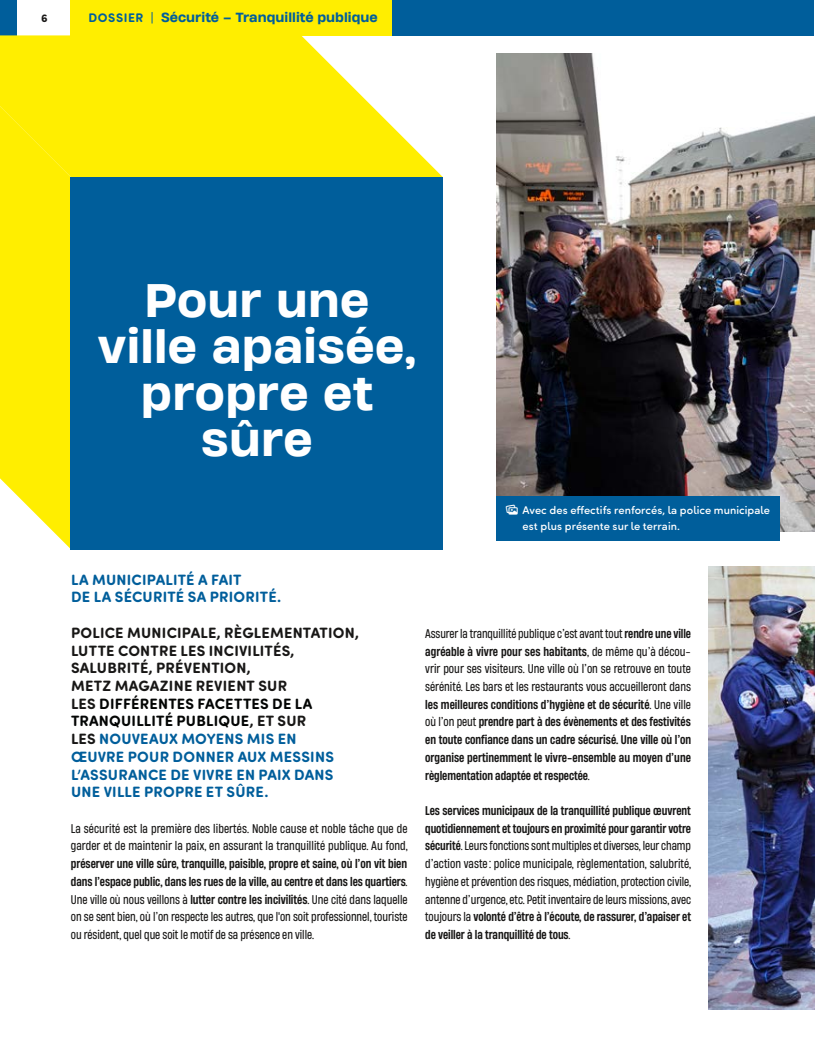
<style>
.page{position:relative;width:815px;height:1063px;background:#fff}
.page>*{position:absolute;margin:0;border:0;box-sizing:border-box;transform-origin:0 0}
.Titre_Heading_12_5_mm{font:500 44.25px/46.2px "Heading Now 75";letter-spacing:.01em;color:#fff;text-align:center}
.Chapo{font:700 15px/17.8px "Sofia Pro Soft";letter-spacing:.015em;color:#181716}
.Chapo-2{font:700 15px/17.8px "Sofia Pro Soft";letter-spacing:.015em;color:#005e9b}
.Gabarit_-_Entête{font:500 12.5px "Heading Now 75";letter-spacing:.005em;color:#005e9b}
.Texte_courant_-_Heading{font:11.88px/17.8px "Heading Now 54";letter-spacing:-.005em;color:#181716;text-align:justify}
.Texte_courant_-_Heading-2{font:500 11.88px/17.8px "Heading Now 55";letter-spacing:-.005em;color:#181716;text-align:justify}
.t1{font:500 11.25px/16px "Sofia Pro Soft";letter-spacing:.005em;color:#fff}
.t2{font:700 11.25px "Sofia Pro Soft";color:#181716}
.s1{font-family:"Sofia Pro Soft";font-weight:700}
.s2{color:#030504}
.s3{color:#005e9b}
.s4{font-family:"Heading Now 55";font-weight:500}
.s5{font-family:"SF Pro Text";font-size:11.88px}
.s6{font-family:"Heading Now 54";font-weight:400}
</style>
<div class="page">
<div style="left:0;top:0;width:814px;height:35px;background:#005e9b"></div>
<div style="left:18px;top:0;width:53px;height:35px;background:#fff"></div>
<div style="left:71px;top:0;width:321px;height:35px;background:#fe0"></div>
<svg style="left:0;top:35px;width:443px;height:71px;fill:#fe0"></svg>
<svg style="left:0;top:106px;width:443px;height:443px;background:#fdee17"></svg>
<div style="left:71px;top:177px;width:372px;height:372px;background:#005e9b"></div>
<img style="left:496px;top:53px;width:319px;height:478px">
<div style="left:496px;top:496px;width:284px;height:44px;background:#005e9b"></div>
<img style="left:709px;top:567px;width:106px;height:443px">
<p class="t2" style="left:41px;top:10px;width:8px">6</p>
<p class="Gabarit_-_Entête" style="left:89px;top:8px;width:291px"><span class="s1">DOSSIER |</span> Sécurité – Tranquillité publique</p>
<p class="Titre_Heading_12_5_mm" style="left:98px;top:276px;width:319px">Pour une ville apaisée, propre et sûre</p>
<p class="Chapo-2" style="left:71px;top:570px;width:212px">LA MUNICIPALITÉ A FAIT<br>DE LA SÉCURITÉ SA PRIORITÉ.</p>
<p class="Chapo" style="left:71px;top:623px;width:290px">POLICE MUNICIPALE, RÈGLEMENTATION,<br>LUTTE CONTRE LES INCIVILITÉS,<br>SALUBRITÉ, PRÉVENTION,<br>METZ MAGAZINE REVIENT SUR<br>LES <span class="s2">DIFFÉRENTES FACETTES DE LA<br>TRANQUILLITÉ PUBLIQUE</span>, ET SUR<br>LES <span class="s3">NOUVEAUX MOYENS MIS EN<br>ŒUVRE POUR DONNER AUX MESSINS<br>L’ASSURANCE DE VIVRE EN PAIX DANS<br>UNE VILLE PROPRE ET SÛRE.</span></p>
<p class="Texte_courant_-_Heading" style="left:71px;top:819px;width:338px">La sécurité est la première des libertés. Noble cause et noble tâche que de garder et de maintenir la paix, en assurant la tranquillité publique. Au fond, <span class="s4">préserver une ville sûre, tranquille, paisible, propre et saine, où l’on vit bien dans l’espace public, dans les rues de la ville, au centre et dans les quartiers</span>.<br>Une ville où nous veillons à <span class="s4">lutter contre les incivilités</span>. Une cité dans laquelle on se sent bien, où l’on respecte les autres, que l'on soit professionnel, touriste ou résident, quel que soit le motif de sa présence en ville.</p>
<p class="t1" style="left:523px;top:501px;width:249px;text-indent:-18px"><span class="s5">㍵</span> Avec des effectifs renforcés, la police municipale est plus présente sur le terrain.</p>
<p class="Texte_courant_-_Heading-2" style="left:425px;top:624px;width:267px"><span class="s6">Assurer la tranquillité publique c’est avant tout</span> rendre une ville agréable à vivre pour ses habitants<span class="s6">, de même qu’à décou&shy;vrir pour ses visiteurs. Une ville où l’on se retrouve en toute sérénité. Les bars et les restaurants vous accueilleront dans </span>les meilleures conditions d’hygiène et de sécurité<span class="s6">. Une ville où l’on peut</span> prendre part à des évènements et des festivités en toute confiance dans un cadre sécurisé. Une ville où l’on organise pertinemment le vivre-ensemble au moyen d’une règlementation adaptée et respectée<span class="s6">.</span></p>
<p class="Texte_courant_-_Heading" style="left:425px;top:801px;width:267px"><span class="s4">Les services municipaux de la tranquillité publique œuvrent quotidiennement et toujours en proximité pour garantir votre sécurité</span>. Leurs fonctions sont multiples et diverses, leur champ d’action vaste : police municipale, règlementation, salubrité, hygiène et prévention des risques, médiation, protection civile, antenne d’urgence, etc. Petit inventaire de leurs missions, avec toujours la <span class="s4">volonté d’être à l’écoute, de rassurer, d’apaiser et de veiller à la tranquillité de tous</span>.</p>
</div>
